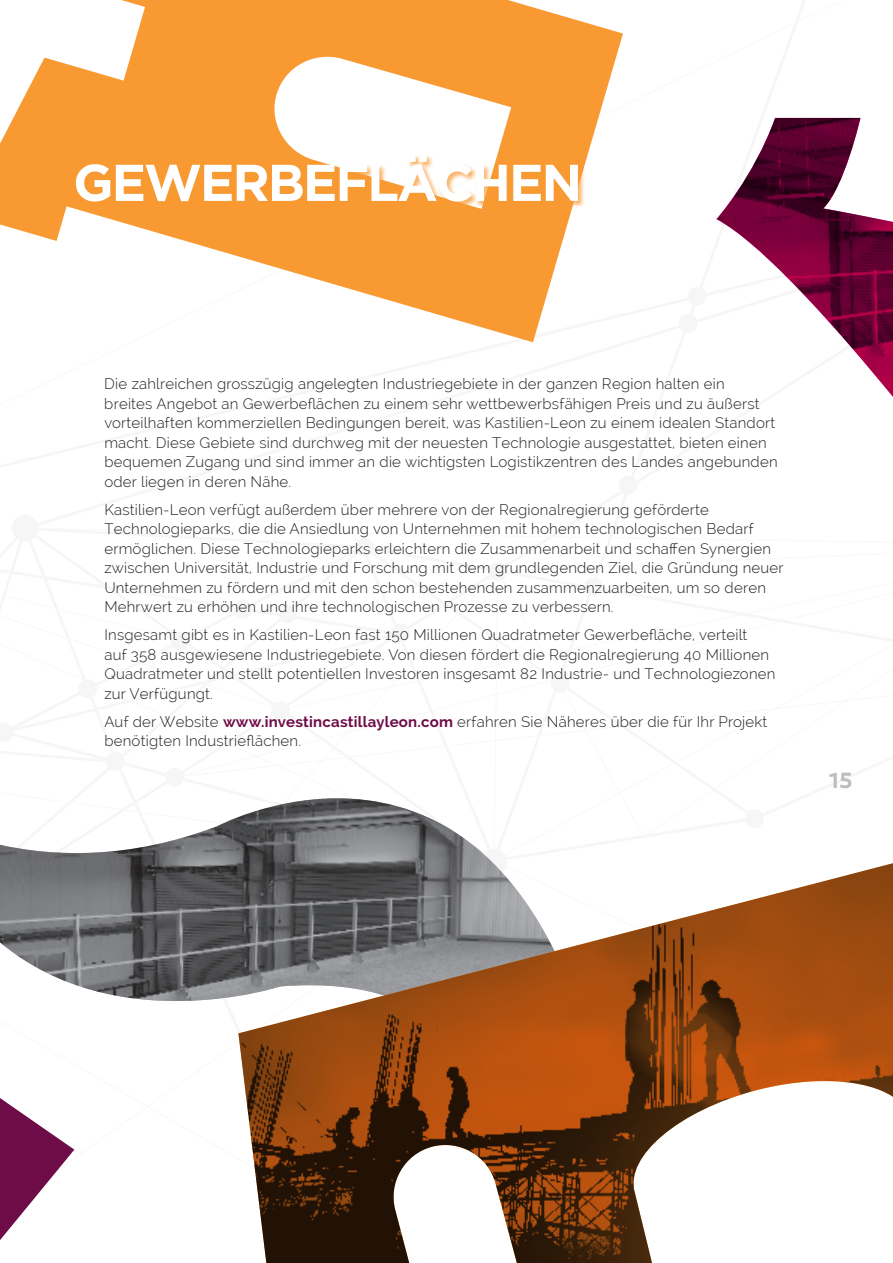
<style>
.page{position:relative;width:893px;height:1263px;background:#fff}
.page>*{position:absolute;margin:0;border:0;box-sizing:border-box;transform-origin:0 0}
.t1{font:700 51.6px "Gotham";letter-spacing:-.04em;color:#fff}
.t2{font:600 22.5px "Canaro";color:#bcbdc0}
.t3{font:300 15px/19.5px "Raleway";letter-spacing:.015em;color:#231f20}
.s1{font-weight:700;color:#6e0c47}
</style>
<div class="page">
<img style="left:0;top:817px;width:238px;height:333px">
<svg style="left:238px;top:798px;width:256px;height:65px"></svg>
<img style="left:238px;top:863px;width:655px;height:400px">
<svg style="left:0;top:0;width:623px;height:342px;fill:#f89932"></svg>
<svg style="left:0;top:1098px;width:74px;height:142px"></svg>
<img style="left:716px;top:118px;width:177px;height:279px">
<div style="left:74px;top:154px;width:511px;height:55px;background:#f89932;opacity:.75"></div>
<h1 class="t1" style="left:73px;top:153px;width:511px">GEWERBEFLÄCHEN</h1>
<p class="t3" style="left:104px;top:374px;width:675px">Die zahlreichen grosszügig angelegten Industriegebiete in der ganzen Region halten ein<br>breites Angebot an Gewerbeflächen zu einem sehr wettbewerbsfähigen Preis und zu äußerst vorteilhaften kommerziellen Bedingungen bereit, was Kastilien-Leon zu einem idealen Standort macht. Diese Gebiete sind durchweg mit der neuesten Technologie ausgestattet, bieten einen bequemen Zugang und sind immer an die wichtigsten Logistikzentren des Landes angebunden oder liegen in deren Nähe.</p>
<p class="t3" style="left:104px;top:500px;width:681px">Kastilien-Leon verfügt außerdem über mehrere von der Regionalregierung geförderte Technologieparks, die die Ansiedlung von Unternehmen mit hohem technologischen Bedarf ermöglichen. Diese Technologieparks erleichtern die Zusammenarbeit und schaffen Synergien zwischen Universität, Industrie und Forschung mit dem grundlegenden Ziel, die Gründung neuer Unternehmen zu fördern und mit den schon bestehenden zusammenzuarbeiten, um so deren Mehrwert zu erhöhen und ihre technologischen Prozesse zu verbessern.</p>
<p class="t3" style="left:104px;top:625px;width:673px">Insgesamt gibt es in Kastilien-Leon fast 150 Millionen Quadratmeter Gewerbefläche, verteilt<br>auf 358 ausgewiesene Industriegebiete. Von diesen fördert die Regionalregierung 40 Millionen Quadratmeter und stellt potentiellen Investoren insgesamt 82 Industrie- und Technologiezonen zur Verfügungt.</p>
<p class="t3" style="left:104px;top:712px;width:664px">Auf der Website <span class="s1">www.investincastillayleon.com</span> erfahren Sie Näheres über die für Ihr Projekt benötigten Industrieflächen.</p>
<h2 class="t2" style="left:829px;top:767px;width:25px">15</h2>
</div>
